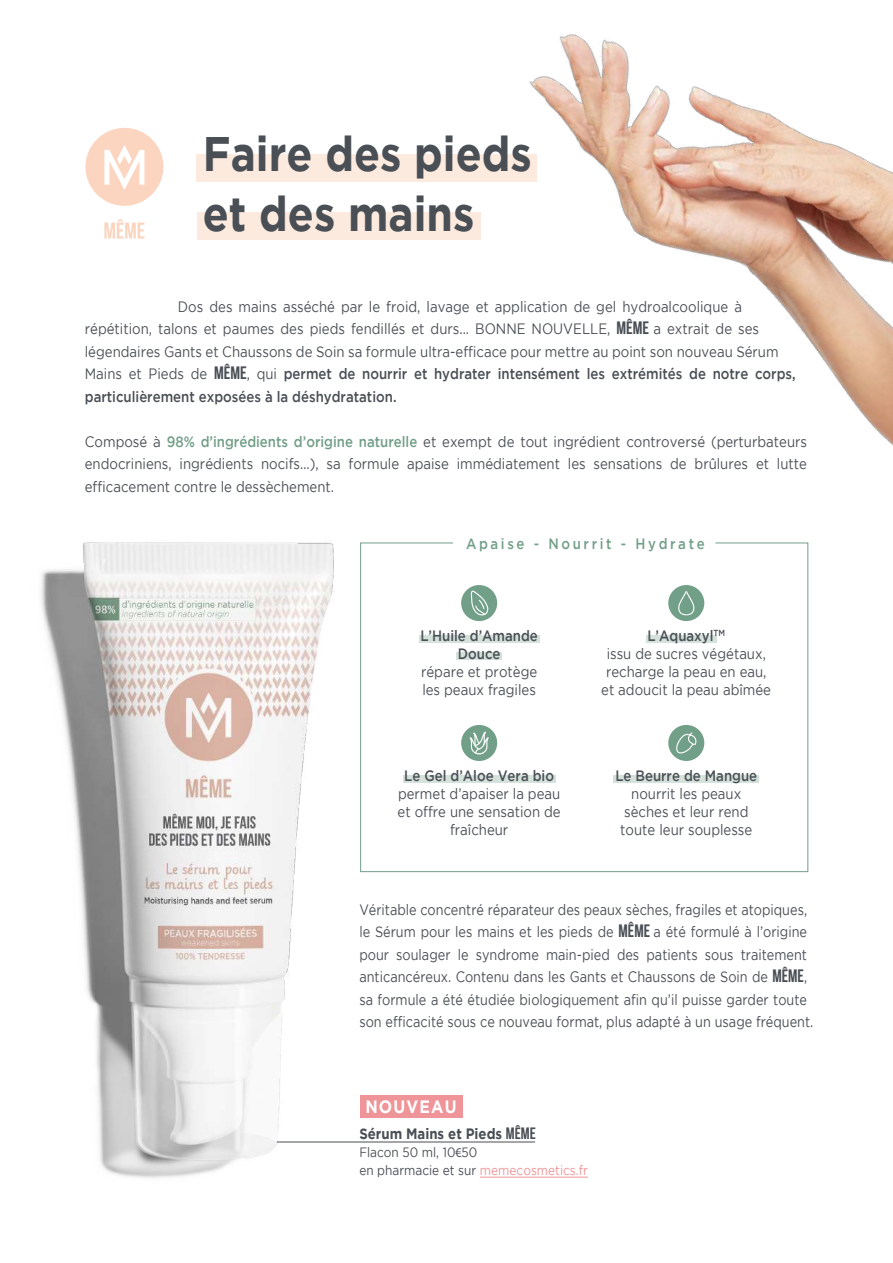
<style>
.page{position:relative;width:893px;height:1263px;background:#fff}
.page>*{position:absolute;margin:0;border:0;box-sizing:border-box;transform-origin:0 0}
.t1{font:700 48.3px/60px "Gotham";color:#4a4f55;scale:.88 1}
.t2{font:700 17.85px "Gotham";letter-spacing:.075em;color:#fff;scale:.88 1}
.t3{font:15px/18px "Gotham";color:#4a4f55;text-align:center;scale:.88 1}
.t4{font:15px/22.5px "Gotham";color:#4a4f55;scale:.85 1}
.t5{font:500 15px/18px "Gotham";color:#4a4f55;text-align:center;scale:.88 1}
.t6{font:500 15px "Gotham";letter-spacing:.2em;color:#729f88;scale:.88 1}
.t7{font:700 15px "Gotham";color:#4a4f55;scale:.88 1}
.t8{font:13.5px/18px "Gotham";color:#4a4f55;scale:.88 1}
.s1{font-family:"Bebas Neue";font-weight:700;font-size:18px}
.s2{font-weight:500}
.s3{font-weight:500;color:#729f88}
.s4{font-family:"Bebas Neue";font-size:16.5px}
.s5{font-family:"Myriad Pro"}
.s6{color:#ef9498}
</style>
<div class="page">
<div style="left:197px;top:155px;width:340px;height:27px;background:#fdeadf"></div>
<div style="left:197px;top:212px;width:284px;height:27px;background:#fdeadf"></div>
<img style="left:41px;top:541px;width:309px;height:637px">
<div style="left:360px;top:1095px;width:102px;height:23px;background:#ef9498"></div>
<img style="left:495px;top:34px;width:398px;height:412px">
<hr style="left:480px;top:1177px;width:108px;height:1px;background:#ef9498">
<svg style="left:360px;top:542px;width:449px;height:330px"></svg>
<svg style="left:85px;top:128px;width:78px;height:78px"></svg>
<svg style="left:104px;top:219px;width:40px;height:20px"></svg>
<hr style="left:277px;top:1142px;width:258px;height:1px;background:#4a4f55">
<h1 class="t1" style="left:203px;top:122px;width:375px">Faire des pieds et des mains</h1>
<p class="t3" style="left:85px;top:295px;width:809px;line-height:22.5px;text-align:left;text-indent:93px">Dos des mains asséché par le froid, lavage et application de gel hydroalcoolique à répétition, talons et paumes des pieds fendillés et durs... BONNE NOUVELLE, <span class="s1">MÊME</span> a extrait de ses légendaires Gants et Chaussons de Soin sa formule ultra-efficace pour mettre au point son nouveau Sérum Mains et Pieds de <span class="s1">MÊME</span>, qui <span class="s2">permet de nourrir et hydrater intensément les extrémités de notre corps, particulièrement exposées à la déshydratation.</span></p>
<p class="t3" style="left:85px;top:430px;width:822px;line-height:22.5px;text-align:justify">Composé à <span class="s3">98% d’ingrédients d’origine naturelle</span> et exempt de tout ingrédient controversé (perturbateurs endocriniens, ingrédients nocifs…), sa formule apaise immédiatement les sensations de brûlures et lutte efficacement contre le dessèchement.</p>
<p class="t6" style="left:466px;top:535px;width:273px">Apaise - Nourrit - Hydrate</p>
<p class="t5" style="left:420px;top:626px;width:135px">L’Huile d’Amande<br>Douce</p>
<p class="t3" style="left:421px;top:662px;width:134px;text-align:left">répare et protège les peaux fragiles</p>
<p class="t5" style="left:404px;top:766px;width:172px">Le Gel d’Aloe Vera bio</p>
<p class="t3" style="left:398px;top:784px;width:187px">permet d’apaiser la peau et offre une sensation de fraîcheur</p>
<p class="t3" style="left:601px;top:626px;width:195px"><span class="s2">L’Aquaxyl</span><sup>TM<br></sup>issu de sucres végétaux, recharge la peau en eau, et adoucit la peau abîmée</p>
<p class="t5" style="left:615px;top:766px;width:163px">Le Beurre de Mangue</p>
<p class="t3" style="left:620px;top:784px;width:152px">nourrit les peaux sèches et leur rend toute leur souplesse</p>
<p class="t4" style="left:359px;top:898px;width:536px">Véritable concentré réparateur des peaux sèches, fragiles et atopiques, le Sérum pour les mains et les pieds de <span class="s1">MÊME</span> a été formulé à l’origine pour soulager le syndrome main-pied des patients sous traitement anticancéreux. Contenu dans les Gants et Chaussons de Soin de <span class="s1">MÊME</span>, sa formule a été étudiée biologiquement afin qu’il puisse garder toute son efficacité sous ce nouveau format, plus adapté à un usage fréquent.</p>
<p class="t2" style="left:365px;top:1096px;width:105px">NOUVEAU</p>
<p class="t7" style="left:359px;top:1125px;width:202px">Sérum Mains et Pieds <span class="s4">MÊME</span></p>
<p class="t8" style="left:359px;top:1143px;width:261px">Flacon 50 ml, 10<span class="s5">€</span>50<br>en pharmacie et sur <span class="s6">memecosmetics.fr</span></p>
</div>
